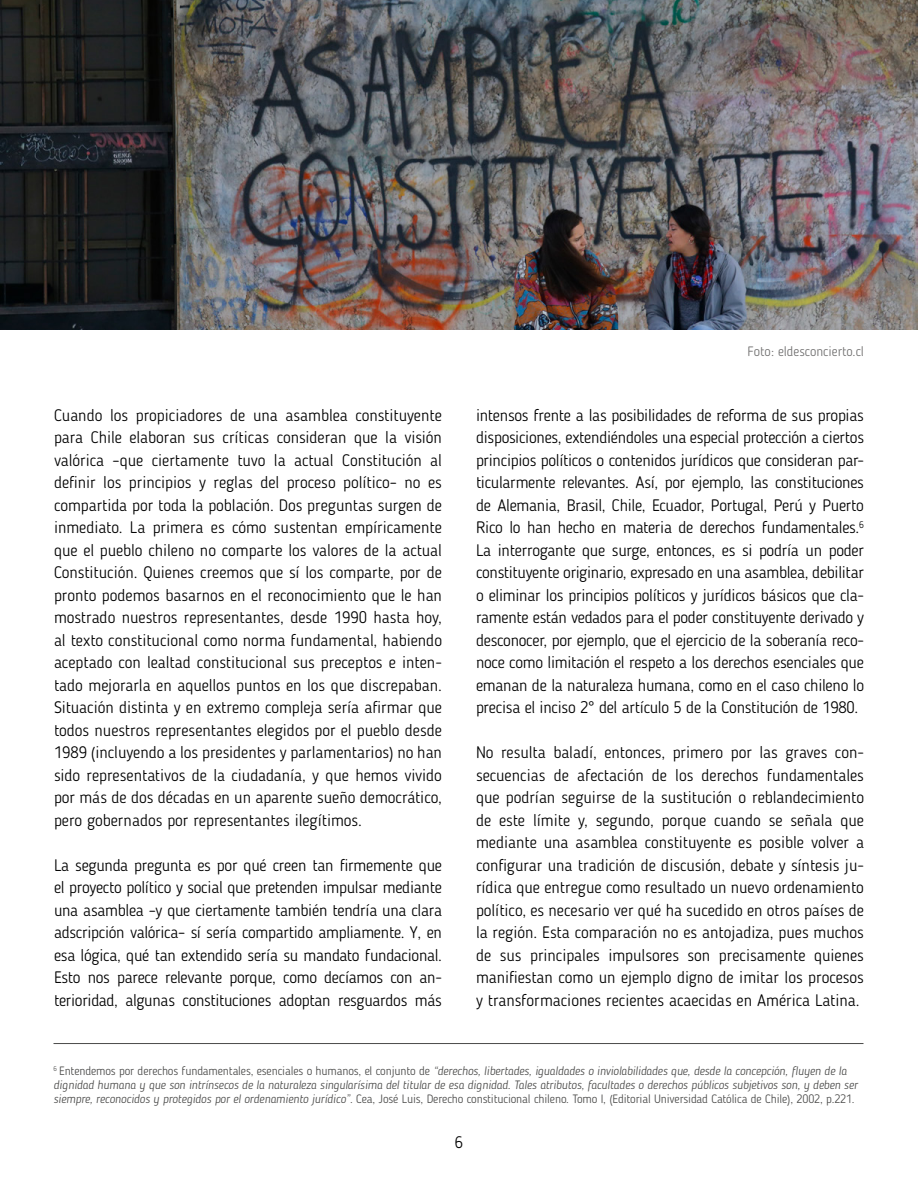
<style>
.page{position:relative;width:918px;height:1188px;background:#fff}
.page>*{position:absolute;margin:0;border:0;box-sizing:border-box;transform-origin:0 0}
.t1{font:300 16.5px/22.5px "Blogger Sans";letter-spacing:-.015em;color:#000;text-align:justify}
.t2{font:300 13.5px "Blogger Sans";color:#706f6f}
.t3{font:italic 300 12px/14.4px "Blogger Sans";letter-spacing:-.01em;color:#4a4a49}
.s1{font-style:normal}
</style>
<div class="page">
<img style="left:0;top:0;width:918px;height:330px">
<hr style="left:54px;top:1043px;width:810px;height:1px;background:#4a4a49">
<p class="t1" style="left:54px;top:404px;width:390px">Cuando los propiciadores de una asamblea constituyente para Chile elaboran sus críticas consideran que la visión valórica –que ciertamente tuvo la actual Constitución al definir los principios y reglas del proceso político– no es compartida por toda la población. Dos preguntas surgen de inmediato. La primera es cómo sustentan empíricamente que el pueblo chileno no comparte los valores de la actual Constitución. Quienes creemos que sí los comparte, por de pronto podemos basarnos en el reconocimiento que le han mostrado nuestros representantes, desde 1990 hasta hoy, al texto constitucional como norma fundamental, habiendo aceptado con lealtad constitucional sus preceptos e inten&shy;tado mejorarla en aquellos puntos en los que discrepaban.<br>Situación distinta y en extremo compleja sería afirmar que todos nuestros representantes elegidos por el pueblo desde 1989 (incluyendo a los presidentes y parlamentarios) no han sido representativos de la ciudadanía, y que hemos vivido por más de dos décadas en un aparente sueño democrático, pero gobernados por representantes ilegítimos.</p>
<p class="t1" style="left:54px;top:854px;width:390px">La segunda pregunta es por qué creen tan firmemente que el proyecto político y social que pretenden impulsar mediante una asamblea –y que ciertamente también tendría una clara adscripción valórica– sí sería compartido ampliamente. Y, en esa lógica, qué tan extendido sería su mandato fundacional.<br>Esto nos parece relevante porque, como decíamos con an&shy;terioridad, algunas constituciones adoptan resguardos más</p>
<p class="t2" style="left:748px;top:344px;width:118px">Foto: eldesconcierto.cl</p>
<p class="t1" style="left:476px;top:404px;width:390px">intensos frente a las posibilidades de reforma de sus propias disposiciones, extendiéndoles una especial protección a ciertos principios políticos o contenidos jurídicos que consideran par&shy;ticularmente relevantes. Así, por ejemplo, las constituciones de Alemania, Brasil, Chile, Ecuador, Portugal, Perú y Puerto Rico lo han hecho en materia de derechos fundamentales.<sup>6<br></sup>La interrogante que surge, entonces, es si podría un poder constituyente originario, expresado en una asamblea, debilitar o eliminar los principios políticos y jurídicos básicos que cla&shy;ramente están vedados para el poder constituyente derivado y desconocer, por ejemplo, que el ejercicio de la soberanía reco&shy;noce como limitación el respeto a los derechos esenciales que emanan de la naturaleza humana, como en el caso chileno lo precisa el inciso 2° del artículo 5 de la Constitución de 1980.</p>
<p class="t1" style="left:476px;top:741px;width:390px">No resulta baladí, entonces, primero por las graves con&shy;secuencias de afectación de los derechos fundamentales que podrían seguirse de la sustitución o reblandecimiento de este límite y, segundo, porque cuando se señala que mediante una asamblea constituyente es posible volver a configurar una tradición de discusión, debate y síntesis ju&shy;rídica que entregue como resultado un nuevo ordenamiento político, es necesario ver qué ha sucedido en otros países de la región. Esta comparación no es antojadiza, pues muchos de sus principales impulsores son precisamente quienes manifiestan como un ejemplo digno de imitar los procesos y transformaciones recientes acaecidas en América Latina.</p>
<p class="t3" style="left:54px;top:1063px;width:806px"><sup>6</sup> <span class="s1">Entendemos por derechos fundamentales, esenciales o humanos, el conjunto de</span> “derechos, libertades, igualdades o inviolabilidades que, desde la concepción, fluyen de la dignidad humana y que son intrínsecos de la naturaleza singularísima del titular de esa dignidad. Tales atributos, facultades o derechos públicos subjetivos son, y deben ser siempre, reconocidos y protegidos por el ordenamiento jurídico”<span class="s1">. Cea, José Luis, Derecho constitucional chileno. Tomo I, (Editorial Universidad Católica de Chile), 2002, p.221.</span></p>
<p class="t1" style="left:455px;top:1131px;width:10px">6</p>
</div>
